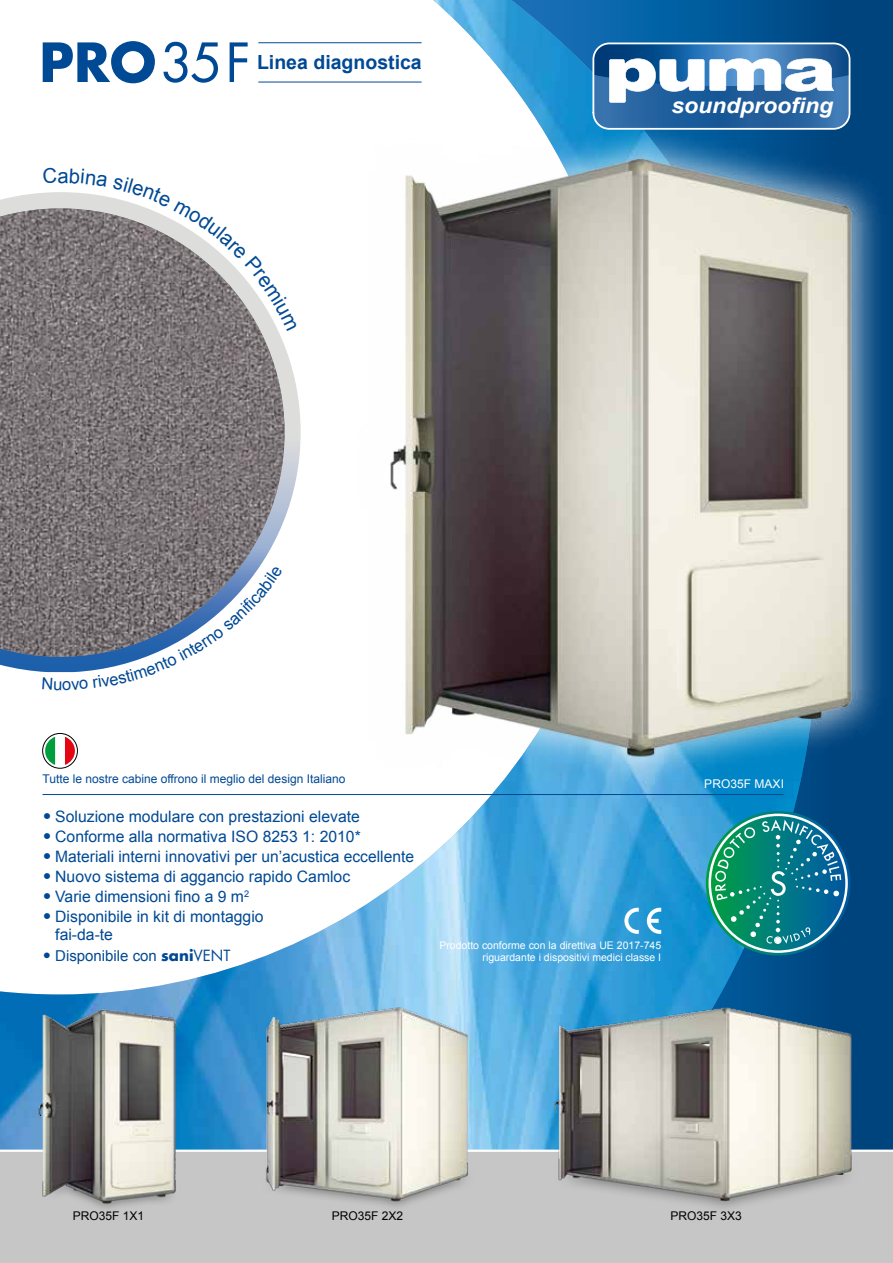
<style>
.page{position:relative;width:893px;height:1263px;background:#fff}
.page>*{position:absolute;margin:0;border:0;box-sizing:border-box;transform-origin:0 0}
.t1{font:700 52.5px "Futura Std";color:#004994}
.t2{font:italic 700 21.45px "Arial";color:#fff;scale:1.07 1}
.t3{font:700 19.5px "Arial";color:#004994}
.t4{font:15.75px/18px "Arial";color:#004994}
.t5{font:15px "Arial";color:#004994}
.t6{font:12px "Arial";color:#004994}
.t7{font:12px "Arial";color:#000}
.t8{font:12px "Arial";letter-spacing:.005em;color:#fff}
.t9{font:10.5px/12px "Arial";color:#fff;text-align:right}
.s1{font-weight:400}
.s2{font-family:"Futura Std"}
.s3{font-family:"Futura Std";font-weight:700}
</style>
<div class="page">
<img style="left:0;top:733px;width:893px;height:416px">
<div style="left:0;top:1149px;width:893px;height:114px;background:#c5c6c5"></div>
<img style="left:0;top:208px;width:159px;height:449px">
<svg style="left:624px;top:933px;width:15px;height:1px"></svg>
<svg style="left:647px;top:933px;width:14px;height:1px"></svg>
<img style="left:220px;top:979px;width:287px;height:247px">
<img style="left:18px;top:999px;width:182px;height:227px">
<img style="left:542px;top:979px;width:324px;height:247px">
<img style="left:159px;top:0;width:734px;height:933px">
<svg style="left:706px;top:811px;width:144px;height:144px"></svg>
<svg style="left:708px;top:814px;width:140px;height:139px"></svg>
<svg style="left:711px;top:816px;width:134px;height:134px"></svg>
<svg style="left:715px;top:819px;width:126px;height:125px;background:#208b8d"></svg>
<hr style="left:43px;top:794px;width:740px;height:1px;background:#004994">
<svg style="left:45px;top:736px;width:30px;height:30px"></svg>
<div style="left:43px;top:733px;width:35px;height:35px;border:1px solid #000;border-radius:50%"></div>
<svg style="left:43px;top:168px;width:254px;height:163px"></svg>
<svg style="left:42px;top:566px;width:241px;height:124px"></svg>
<h1 class="t1" style="left:39px;top:27px;width:213px">PRO<span class="s1">35 F</span></h1>
<p class="t3" style="left:257px;top:50px;width:166px">Linea diagnostica</p>
<h2 class="t2" style="left:671px;top:91px;width:153px">soundproofing</h2>
<p class="t6" style="left:43px;top:771px;width:304px">Tutte le nostre cabine offrono il meglio del design Italiano</p>
<p class="t4" style="left:43px;top:807px;width:319px"><span class="s2">•</span> Soluzione modulare con prestazioni elevate</p>
<p class="t4" style="left:43px;top:827px;width:320px"><span class="s2">•</span> Conforme alla normativa ISO 8253 1: 2010*</p>
<p class="t4" style="left:43px;top:848px;width:373px"><span class="s2">•</span> Materiali interni innovativi per un’acustica eccellente</p>
<p class="t4" style="left:43px;top:868px;width:309px"><span class="s2">•</span> Nuovo sistema di aggancio rapido Camloc</p>
<p class="t4" style="left:43px;top:888px;width:208px"><span class="s2">•</span> Varie dimensioni fino a 9 m<sup>2</sup></p>
<p class="t4" style="left:55px;top:908px;width:210px;text-indent:-13px"><span class="s2">•</span> Disponibile in kit di montaggio fai-da-te</p>
<p class="t5" style="left:43px;top:945px;width:189px"><span class="s2">•</span> Disponibile con <span class="s3">sani</span><span class="s2">VENT</span></p>
<p class="t9" style="left:439px;top:939px;width:223px">Prodotto conforme con la direttiva UE 2017-745 riguardante i dispositivi medici classe I</p>
<p class="t8" style="left:704px;top:776px;width:81px">PRO35F MAXI</p>
<p class="t7" style="left:73px;top:1208px;width:73px">PRO35F 1X1</p>
<p class="t7" style="left:332px;top:1208px;width:73px">PRO35F 2X2</p>
<p class="t7" style="left:671px;top:1208px;width:73px">PRO35F 3X3</p>
</div>
